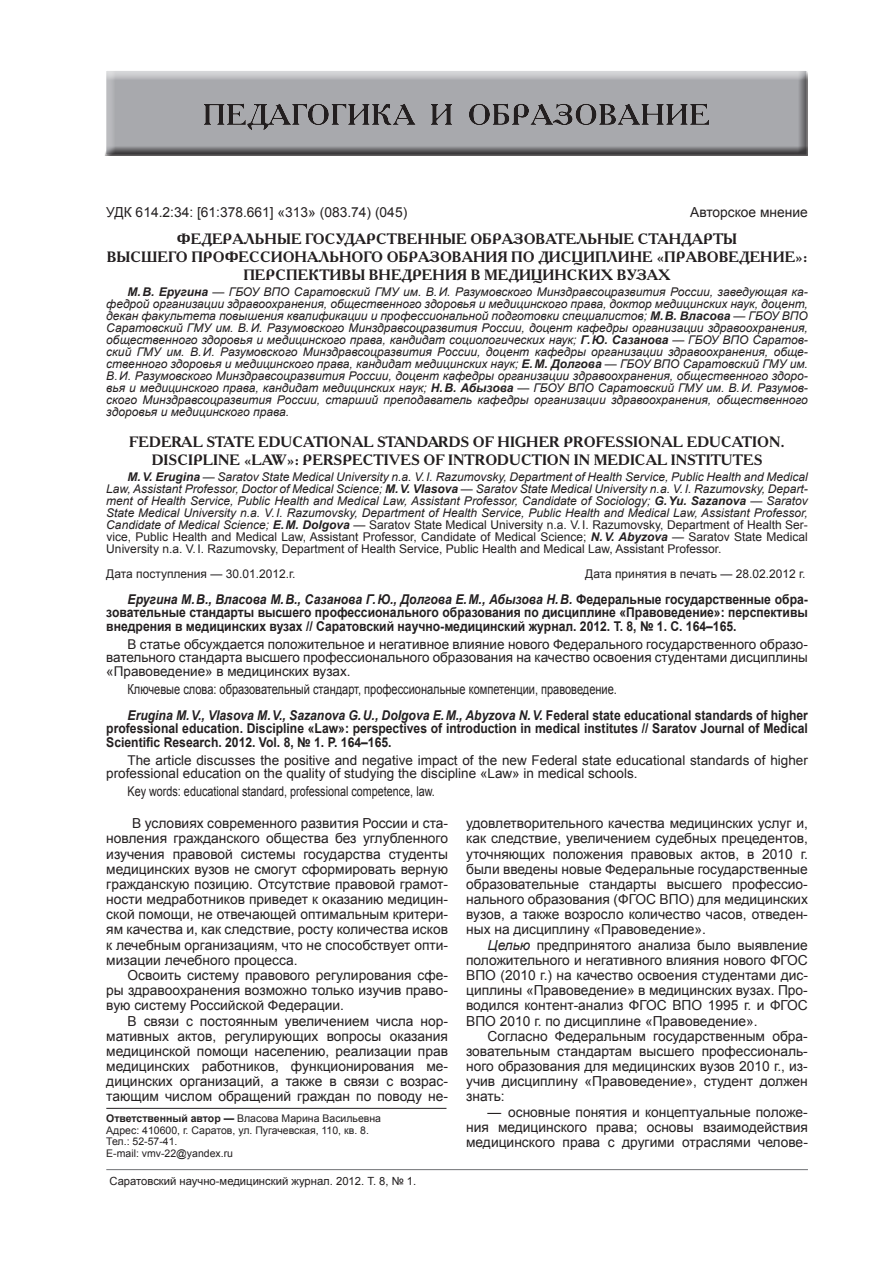
<style>
.page{position:relative;width:893px;height:1263px;background:#fff}
.page>*{position:absolute;margin:0;border:0;box-sizing:border-box;transform-origin:0 0}
.t1{font:700 15px/18px "Academy C";color:#231f20}
.t2{font:13.8px/15.1px "Arial";color:#231f20;text-align:justify}
.t3{font:13.8px "Arial";color:#231f20;scale:.8 1}
.t4{font:700 13.5px/13.5px "Arial";color:#231f20;text-align:justify;scale:.9 1}
.t5{font:13.5px/13.5px "Arial";color:#231f20;text-align:justify}
.t6{font:13.5px "Arial";color:#231f20;scale:.8 1}
.t7{font:italic 12px/12px "Arial";color:#231f20;text-align:justify}
.t8{font:12px "Arial";color:#231f20}
.t9{font:11.25px "Arial";color:#231f20}
.t10{font:10.5px/11.6px "Arial";color:#231f20}
.s1{font-weight:700}
.s2{font-style:normal}
.s3{font-style:italic}
</style>
<div class="page">
<hr style="left:106px;top:1169px;width:702px;height:1px;background:#808285">
<div style="left:104px;top:70px;width:705px;height:86px;background:#231f20;opacity:.75"></div>
<hr style="left:106px;top:1108px;width:340px;height:1px;background:#231f20">
<p class="t2" style="left:106px;top:205px;width:302px">УДК 614.2:34: [61:378.661] «313» (083.74) (045)</p>
<p class="t2" style="left:690px;top:205px;width:119px">Авторское мнение</p>
<p class="t1" style="left:177px;top:229px;width:26px">ФЕДЕРАЛЬНЫЕ</p>
<p class="t1" style="left:305px;top:229px;width:51px">ГОСУДАР</p>
<p class="t1" style="left:376px;top:229px;width:24px">СТВЕННЫЕ</p>
<p class="t1" style="left:470px;top:229px;width:66px">ОБРАЗОВАТЕЛЬНЫЕ</p>
<p class="t1" style="left:638px;top:229px;width:23px">СТАНДАРТЫ</p>
<p class="t1" style="left:107px;top:247px;width:62px">ВЫСШЕГО</p>
<p class="t1" style="left:191px;top:247px;width:92px">ПРОФЕССИОНАЛЬНОГО</p>
<p class="t1" style="left:387px;top:247px;width:66px">ОБРАЗОВАНИ</p>
<p class="t1" style="left:497px;top:247px;width:122px">Я ПО ДИСЦИПЛИНЕ</p>
<p class="t1" style="left:656px;top:247px;width:32px">«ПРАВОВЕДЕНИЕ</p>
<p class="t1" style="left:795px;top:247px;width:14px">»:</p>
<p class="t1" style="left:243px;top:265px;width:67px">ПЕРСПЕКТИВЫ</p>
<p class="t1" style="left:369px;top:265px;width:12px">ВНЕДРЕНИ</p>
<p class="t1" style="left:457px;top:265px;width:40px">Я В МЕДИЦИН</p>
<p class="t1" style="left:567px;top:265px;width:105px">СКИХ ВУЗАХ</p>
<p class="t7" style="left:106px;top:286px;width:703px;text-indent:21px"><span class="s1">М.В. Еругина</span> — ГБОУ ВПО Саратовский ГМУ им. В.И. Разумовского Минздравсоцразвития России, заведующая ка&shy;федрой организации здравоохранения, общественного здоровья и медицинского права, доктор медицинских наук, доцент, декан факультета повышения квалификации и профессиональной подготовки специалистов; <span class="s1">М.В. Власова</span> — ГБОУ ВПО Саратовский ГМУ им. В.И. Разумовского Минздравсоцразвития России, доцент кафедры организации здравоохранения, общественного здоровья и медицинского права, кандидат социологических наук; <span class="s1">Г.Ю. Сазанова</span> — ГБОУ ВПО Саратов&shy;ский ГМУ им. В.И. Разумовского Минздравсоцразвития России, доцент кафедры организации здравоохранения, обще&shy;ственного здоровья и медицинского права, кандидат медицинских наук; <span class="s1">Е.М. Долгова</span> — ГБОУ ВПО Саратовский ГМУ им.<br>В.И. Разумовского Минздравсоцразвития России, доцент кафедры организации здравоохранения, общественного здоро&shy;вья и медицинского права, кандидат медицинских наук; <span class="s1">Н.В. Абызова</span> — ГБОУ ВПО Саратовский ГМУ им. В.И. Разумов&shy;ского Минздравсоцразвития России, старший преподаватель кафедры организации здравоохранения, общественного здоровья и медицинского права.</p>
<p class="t1" style="left:152px;top:432px;width:635px;text-indent:-22px">FEDERAL STATE EDUCATIONAL STANDARDS OF HIGHER PROFESSIONAL EDUCATION.<br>DISCIPLINE «LAW»: PERSPECTIVES OF INTRODUCTION IN MEDICAL INSTITUTE</p>
<p class="t1" style="left:754px;top:450px;width:10px">S</p>
<p class="t7" style="left:106px;top:471px;width:703px;text-indent:21px"><span class="s1">M.V. Erugina</span> — Saratov State Medical University n.a. V.I. Razumovsky, Department of Health Service, Public Health and Medical Law, Assistant Professor, Doctor of Medical Science; <span class="s1">M.V. Vlasova</span> — Saratov State Medical University n.a. V.I. Razumovsky, Depart&shy;ment of Health Service, Public Health and Medical Law, Assistant Professor, Candidate of Sociology; <span class="s1">G.Yu. Sazanova</span> — Saratov State Medical University n.a. V.I. Razumovsky, Department of Health Service, Public Health and Medical Law, Assistant Professor, Candidate of Medical Science; <span class="s1">E.M. Dolgova</span> <span class="s2">— Saratov State Medical University n.a. V.I. Razumovsky, Department of Health Ser&shy;vice, Public Health and Medical Law, Assistant Professor, Candidate of Medical Science;</span> <span class="s1">N.V. Abyzova</span> <span class="s2">— Saratov State Medical University n.a. V.I. Razumovsky, Department of Health Service, Public Health and Medical Law, Assistant Professor.</span></p>
<p class="t8" style="left:106px;top:565px;width:191px">Дата поступления — 30.01.2012.г.</p>
<p class="t8" style="left:585px;top:565px;width:222px">Дата принятия в печать — 28.02.2012 г.</p>
<p class="t4" style="left:106px;top:593px;width:781px;text-indent:21px"><span class="s3">Еругина М.В., Власова М.В., Сазанова Г.Ю., Долгова Е.М., Абызова Н.В.</span> Федеральные государственные обра&shy;зовательные стандарты высшего профессионального образования по дисциплине «Правоведение»: перспективы внедрения в медицинских вузах // Саратовский научно-медицинский журнал. 2012. Т. 8, № 1. С. 164–165.</p>
<p class="t5" style="left:106px;top:637px;width:703px;text-indent:21px">В статье обсуждается положительное и негативное влияние нового Федерального государственного образо&shy;вательного стандарта высшего профессионального образования на качество освоения студентами дисциплины «Правоведение» в медицинских вузах.</p>
<p class="t3" style="left:128px;top:680px;width:613px">Ключевые слова: образовательный стандарт, профессиональные компетенции, правоведение.</p>
<p class="t4" style="left:106px;top:709px;width:781px;text-indent:21px"><span class="s3">Erugina M.V., Vlasova M.V., Sazanova G.U., Dolgova E.M., Abyzova N.V.</span> Federal state educational standards of higher professional education. Discipline «Law»: perspectives of introduction in medical institutes // Saratov Journal of Medical Scientific Research. 2012. Vol. 8, № 1. P. 16 –16 .</p>
<p class="t5" style="left:106px;top:753px;width:703px;text-indent:21px">The article discusses the positive and negative impact of the new Federal state educational standards of higher professional education on the quality of studying the discipline «Law» in medical schools.</p>
<p class="t6" style="left:128px;top:782px;width:386px">Key words: educational standard, professional competence, law.</p>
<p class="t2" style="left:106px;top:816px;width:343px;text-indent:21px"><sup>1</sup>В условиях современного развития России и ста&shy;новления гражданского общества без углубленного изучения правовой системы государства студенты медицинских вузов не смогут сформировать верную гражданскую позицию. Отсутствие правовой грамот&shy;ности медработников приведет к оказанию медицин&shy;ской помощи, не отвечающей оптимальным критери&shy;ям качества и, как следствие, росту количества исков к лечебным организациям, что не способствует опти&shy;мизации лечебного процесса.</p>
<p class="t2" style="left:106px;top:968px;width:343px;text-indent:21px">Освоить систему правового регулирования сфе&shy;ры здравоохранения возможно только изучив право&shy;вую систему Российской Федерации.</p>
<p class="t2" style="left:106px;top:1013px;width:343px;text-indent:21px">В связи с постоянным увеличением числа нор&shy;мативных актов, регулирующих вопросы оказания медицинской помощи населению, реализации прав медицинских работников, функционирования ме&shy;дицинских организаций, а также в связи с возрас&shy;тающим числом обращений граждан по поводу не-</p>
<p class="t10" style="left:106px;top:1113px;width:276px"><span class="s1">Ответственный автор —</span> Власова Марина Васильевна Адрес: 410600, г. Саратов, ул. Пугачевская, 110, кв. 8.<br>Тел.: 52‑57‑41.<br>Е-mail: vmv-22@yandex.ru</p>
<p class="t4" style="left:354px;top:736px;width:9px">4</p>
<p class="t4" style="left:381px;top:736px;width:9px">5</p>
<p class="t2" style="left:466px;top:816px;width:343px">удовлетворительного качества медицинских услуг и, как следствие, увеличением судебных прецедентов, уточняющих положения правовых актов, в 2010 г. были введены новые Федеральные государственные образовательные стандарты высшего профессио&shy;нального образования (ФГОС ВПО) для медицинских вузов, а также возросло количество часов, отведен&shy;ных на дисциплину «Правоведение».</p>
<p class="t2" style="left:466px;top:937px;width:343px;text-indent:21px"><span class="s3">Целью</span> предпринятого анализа было выявление положительного и негативного влияния нового ФГОС ВПО (2010 г.) на качество освоения студентами дис&shy;циплины «Правоведение» в медицинских вузах. Про&shy;водился контент-анализ ФГОС ВПО 1995 г. и ФГОС ВПО 2010 г. по дисциплине «Правоведение».</p>
<p class="t2" style="left:466px;top:1028px;width:343px;text-indent:21px">Согласно Федеральным государственным обра&shy;зовательным стандартам высшего профессиональ&shy;ного образования для медицинских вузов 2010 г., из&shy;учив дисциплину «Правоведение», студент должен знать:</p>
<p class="t2" style="left:466px;top:1104px;width:343px;text-indent:21px"><span class="s3">—</span> основные понятия и концептуальные положе&shy;ния медицинского права; основы взаимодействия медицинского права с другими отраслями челове-</p>
<p class="t9" style="left:109px;top:1174px;width:308px">Саратовский научно-медицинский журнал. 2012. Т. 8, № 1.</p>
</div>
